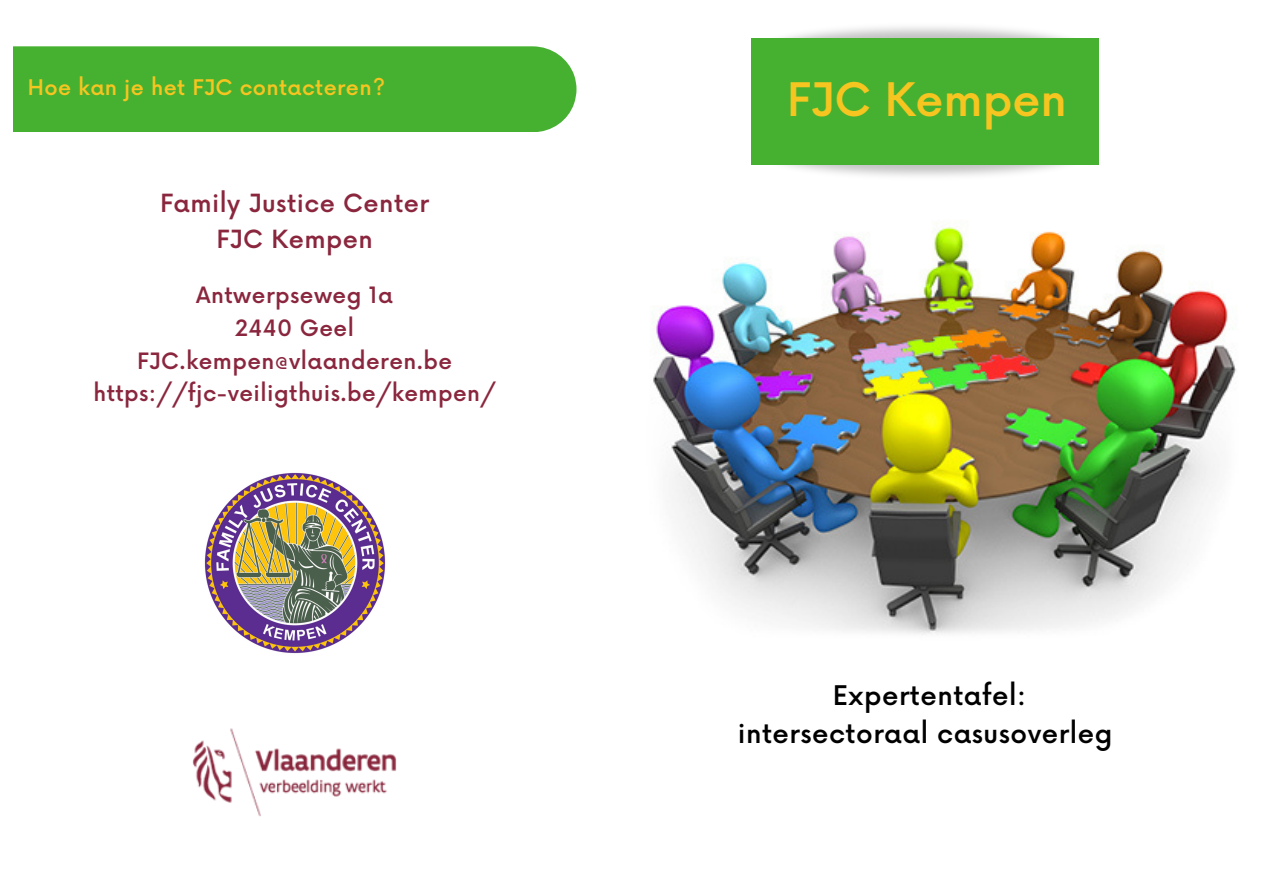
<style>
.page{position:relative;width:1263px;height:894px;background:#fff}
.page>*{position:absolute;margin:0;border:0;box-sizing:border-box;transform-origin:0 0}
.t1{font:500 45px "Now";color:#f7c520}
.t2{font:500 26.4px/38.2px "Now";letter-spacing:.02em;color:#000;text-align:center}
.t3{font:500 24.45px/36px "Now";letter-spacing:.02em;color:#8a263d;text-align:center}
.t4{font:500 21.9px/32.5px "Now";letter-spacing:.02em;color:#8a263d;text-align:center}
.t5{font:500 21px "Now";letter-spacing:.02em;color:#f7c520}
</style>
<div class="page">
<img style="left:204px;top:472px;width:182px;height:182px">
<img style="left:652px;top:222px;width:585px;height:413px">
<img style="left:192px;top:728px;width:205px;height:87px">
<img style="left:785px;top:132px;width:314px;height:44px">
<img style="left:751px;top:27px;width:348px;height:44px">
<div style="left:751px;top:39px;width:347px;height:126px;background:#46b131"></div>
<div style="left:13px;top:46px;width:563px;height:86px;background:#46b131"></div>
<p class="t5" style="left:28px;top:76px;width:359px">Hoe kan je het FJC contacteren?</p>
<p class="t3" style="left:160px;top:187px;width:271px">Family Justice Center<br>FJC Kempen</p>
<p class="t4" style="left:93px;top:280px;width:404px">Antwerpseweg 1a<br>2440 Geel<br>FJC.kempen@vlaanderen.be https://fjc-veiligthuis.be/kempen/</p>
<h1 class="t1" style="left:787px;top:75px;width:282px">FJC Kempen</h1>
<p class="t2" style="left:738px;top:677px;width:376px">Expertentafel: intersectoraal casusoverleg</p>
</div>
